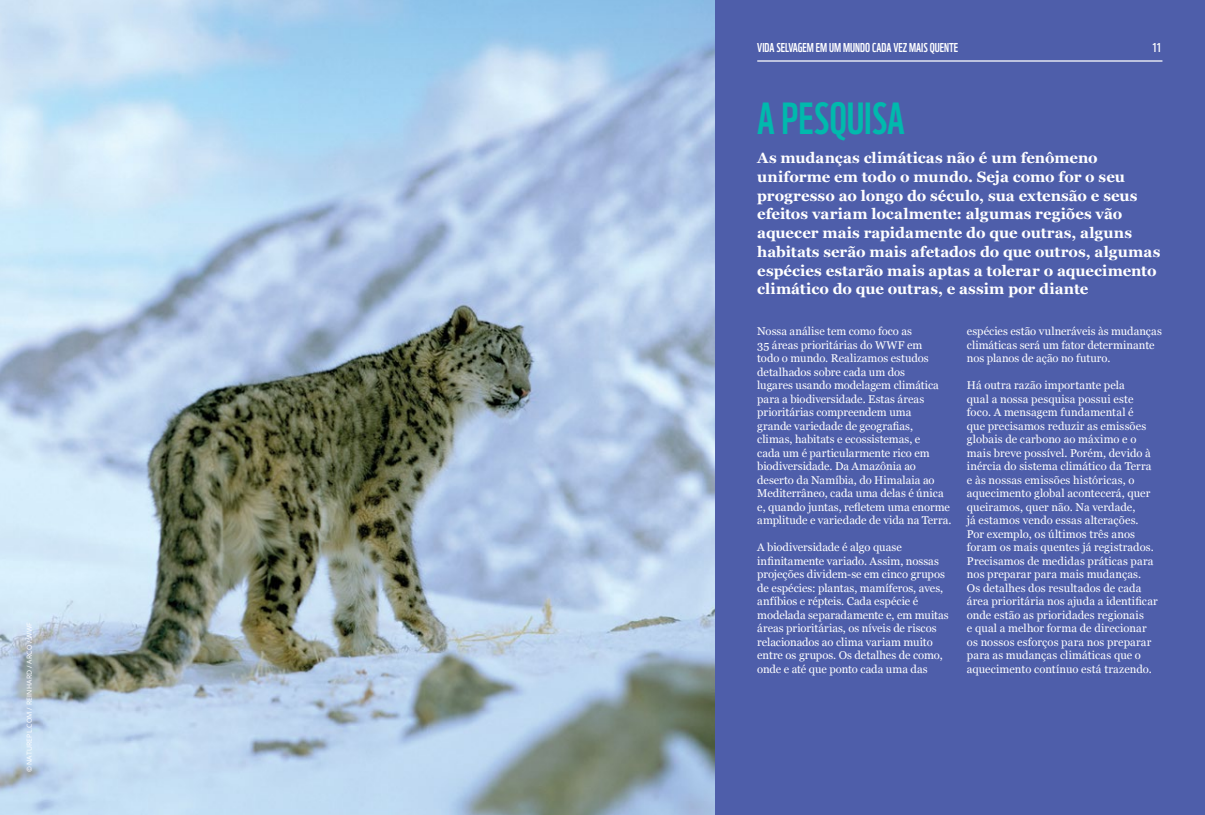
<style>
.page{position:relative;width:1205px;height:815px;background:#fff}
.page>*{position:absolute;margin:0;border:0;box-sizing:border-box;transform-origin:0 0}
.t1{font:43.75px "WWF";color:#01b9ad}
.t2{font:700 15px/18.8px "Georgia";color:#fff}
.t3{font:12.5px "WWF";color:#fff}
.t4{font:11.25px/13.5px "Georgia";color:#fff}
.t5{font:6.88px "Open Sans";letter-spacing:.03em;color:#fff}
</style>
<div class="page">
<img style="left:0;top:0;width:715px;height:815px">
<div style="left:715px;top:0;width:490px;height:815px;background:#4e5eaa"></div>
<hr style="left:757px;top:60px;width:405px;height:2px;background:#fff">
<p class="t5" style="left:25px;top:772px;width:152px;rotate:-90deg">© NATUREPL.COM / REINHARD / ARCO / WWF</p>
<p class="t3" style="left:757px;top:37px;width:202px">VIDA SELVAGEM EM UM MUNDO CADA VEZ MAIS QUENTE</p>
<p class="t3" style="left:1152px;top:37px;width:11px">11</p>
<h1 class="t1" style="left:757px;top:84px;width:149px">A PESQUISA</h1>
<p class="t2" style="left:757px;top:148px;width:405px">As mudanças climáticas não é um fenômeno uniforme em todo o mundo. Seja como for o seu progresso ao longo do século, sua extensão e seus efeitos variam localmente: algumas regiões vão aquecer mais rapidamente do que outras, alguns habitats serão mais afetados do que outros, algumas espécies estarão mais aptas a tolerar o aquecimento climático do que outras, e assim por diante</p>
<p class="t4" style="left:757px;top:324px;width:196px">Nossa análise tem como foco as<br>35 áreas prioritárias do WWF em<br>todo o mundo. Realizamos estudos detalhados sobre cada um dos<br>lugares usando modelagem climática para a biodiversidade. Estas áreas prioritárias compreendem uma<br>grande variedade de geografias,<br>climas, habitats e ecossistemas, e<br>cada um é particularmente rico em biodiversidade. Da Amazônia ao deserto da Namíbia, do Himalaia ao Mediterrâneo, cada uma delas é única e, quando juntas, refletem uma enorme amplitude e variedade de vida na Terra.</p>
<p class="t4" style="left:757px;top:540px;width:193px">A biodiversidade é algo quase infinitamente variado. Assim, nossas projeções dividem-se em cinco grupos de espécies: plantas, mamíferos, aves, anfíbios e répteis. Cada espécie é modelada separadamente e, em muitas áreas prioritárias, os níveis de riscos relacionados ao clima variam muito entre os grupos. Os detalhes de como, onde e até que ponto cada uma das</p>
<p class="t4" style="left:967px;top:324px;width:196px">espécies estão vulneráveis às mudanças climáticas será um fator determinante nos planos de ação no futuro.</p>
<p class="t4" style="left:967px;top:378px;width:192px">Há outra razão importante pela<br>qual a nossa pesquisa possui este foco. A mensagem fundamental é<br>que precisamos reduzir as emissões globais de carbono ao máximo e o mais breve possível. Porém, devido à inércia do sistema climático da Terra e às nossas emissões históricas, o aquecimento global acontecerá, quer queiramos, quer não. Na verdade,<br>já estamos vendo essas alterações.<br>Por exemplo, os últimos três anos foram os mais quentes já registrados.<br>Precisamos de medidas práticas para nos preparar para mais mudanças.<br>Os detalhes dos resultados de cada área prioritária nos ajuda a identificar onde estão as prioridades regionais<br>e qual a melhor forma de direcionar os nossos esforços para nos preparar para as mudanças climáticas que o aquecimento contínuo está trazendo.</p>
</div>
